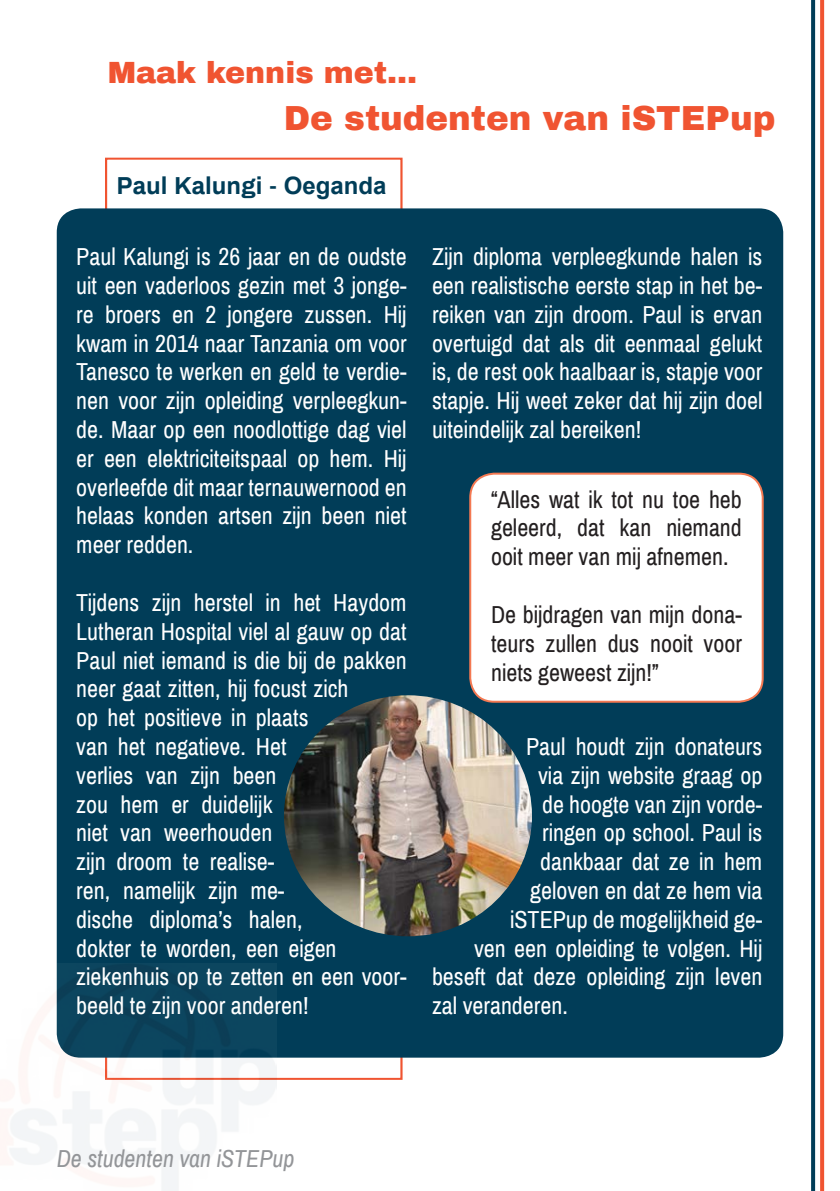
<style>
.page{position:relative;width:840px;height:1191px;background:#fff}
.page>*{position:absolute;margin:0;border:0;box-sizing:border-box;transform-origin:0 0}
.Titel_in_oranje{font:900 34px "Archivo";color:#f05431}
.Titel_in_oranje-2{font:900 30px "Archivo";color:#f05431}
.broodtekst_wit{font:24px/28.8px "Archivo Narrow";color:#fff;text-align:justify}
.broodtekst_wit-2{font:24px/28.8px "Archivo Narrow";color:#231f20;text-align:justify}
.t1{font:italic 24px "Archivo Narrow";color:#939598}
.Koptekst_donkerblauw{font:700 24px "Archivo";color:#013d58}
.s1{font-family:"Arial"}
</style>
<div class="page">
<div style="left:105px;top:158px;width:297px;height:922px;background:#fff;border:2px solid #f05431"></div>
<div style="left:57px;top:208px;width:725px;height:849px;background:#013d58;border-radius:24px"></div>
<img style="left:5px;top:963px;width:271px;height:228px">
<svg style="left:811px;top:0;width:3px;height:1191px;background:#0a445e"></svg>
<svg style="left:820px;top:0;width:3px;height:1191px;background:#f05b39"></svg>
<img style="left:284px;top:695px;width:247px;height:241px">
<div style="left:470px;top:473px;width:292px;height:228px;background:#fff;border-radius:24px"></div>
<div style="left:469px;top:472px;width:294px;height:230px;border:2px solid #f47952;border-radius:24px"></div>
<p class="Titel_in_oranje-2" style="left:108px;top:55px;width:311px">Maak kennis met…</p>
<p class="Titel_in_oranje" style="left:283px;top:97px;width:493px">De studenten van iSTEPup</p>
<p class="Koptekst_donkerblauw" style="left:117px;top:169px;width:271px">Paul Kalungi - <span class="s1">Oeganda</span></p>
<p class="broodtekst_wit" style="left:76px;top:243px;width:332px">Paul Kalungi is 26 jaar en de oudste uit een vaderloos gezin met 3 jonge&shy;re broers en 2 jongere zussen. Hij kwam in 2014 naar Tanzania om voor Tanesco te werken en geld te verdie&shy;nen voor zijn opleiding verpleegkun&shy;de. Maar op een noodlottige dag viel er een elektriciteitspaal op hem. Hij overleefde dit maar ternauwernood en helaas konden artsen zijn been niet meer redden.</p>
<p class="broodtekst_wit" style="left:76px;top:588px;width:332px;text-align:left">Tijdens zijn herstel in het Haydom<br>Lutheran Hospital viel al gauw op dat<br>Paul niet iemand is die bij de pakken neer gaat zitten, hij focust zich<br>op het positieve in plaats<br>van het negatieve. Het<br>verlies van zijn been<br>zou hem er duidelijk<br>niet van weerhouden<br>zijn droom te realise-<br>ren, namelijk zijn me-<br>dische diploma’s halen,<br>dokter te worden, een eigen ziekenhuis op te zetten en een voor&shy;beeld te zijn voor anderen!</p>
<p class="broodtekst_wit" style="left:432px;top:243px;width:332px">Zijn diploma verpleegkunde halen is een realistische eerste stap in het be&shy;reiken van zijn droom. Paul is ervan overtuigd dat als dit eenmaal gelukt is, de rest ook haalbaar is, stapje voor stapje. Hij weet zeker dat hij zijn doel uiteindelijk zal bereiken!</p>
<p class="broodtekst_wit-2" style="left:491px;top:485px;width:252px">“Alles wat ik tot nu toe heb geleerd, dat kan niemand ooit meer van mij afnemen.</p>
<p class="broodtekst_wit-2" style="left:491px;top:600px;width:252px">De bijdragen van mijn dona&shy;teurs zullen dus nooit voor niets geweest zijn!”</p>
<p class="broodtekst_wit" style="left:526px;top:732px;width:238px">Paul houdt zijn donateurs</p>
<p class="broodtekst_wit" style="left:538px;top:761px;width:225px">via zijn website graag op</p>
<p class="broodtekst_wit" style="left:542px;top:790px;width:222px">de hoogte van zijn vorde-</p>
<p class="broodtekst_wit" style="left:542px;top:819px;width:222px">ringen op school. Paul is</p>
<p class="broodtekst_wit" style="left:540px;top:848px;width:224px">dankbaar dat ze in hem</p>
<p class="broodtekst_wit" style="left:530px;top:876px;width:234px">geloven en dat ze hem via</p>
<p class="broodtekst_wit" style="left:510px;top:905px;width:254px">iSTEPup de mogelijkheid ge-</p>
<p class="broodtekst_wit" style="left:474px;top:934px;width:290px">ven een opleiding te volgen. Hij</p>
<p class="broodtekst_wit" style="left:432px;top:963px;width:331px">beseft dat deze opleiding zijn leven</p>
<p class="broodtekst_wit" style="left:432px;top:992px;width:137px">zal veranderen.</p>
<p class="t1" style="left:57px;top:1143px;width:239px">De studenten van iSTEPup</p>
</div>
